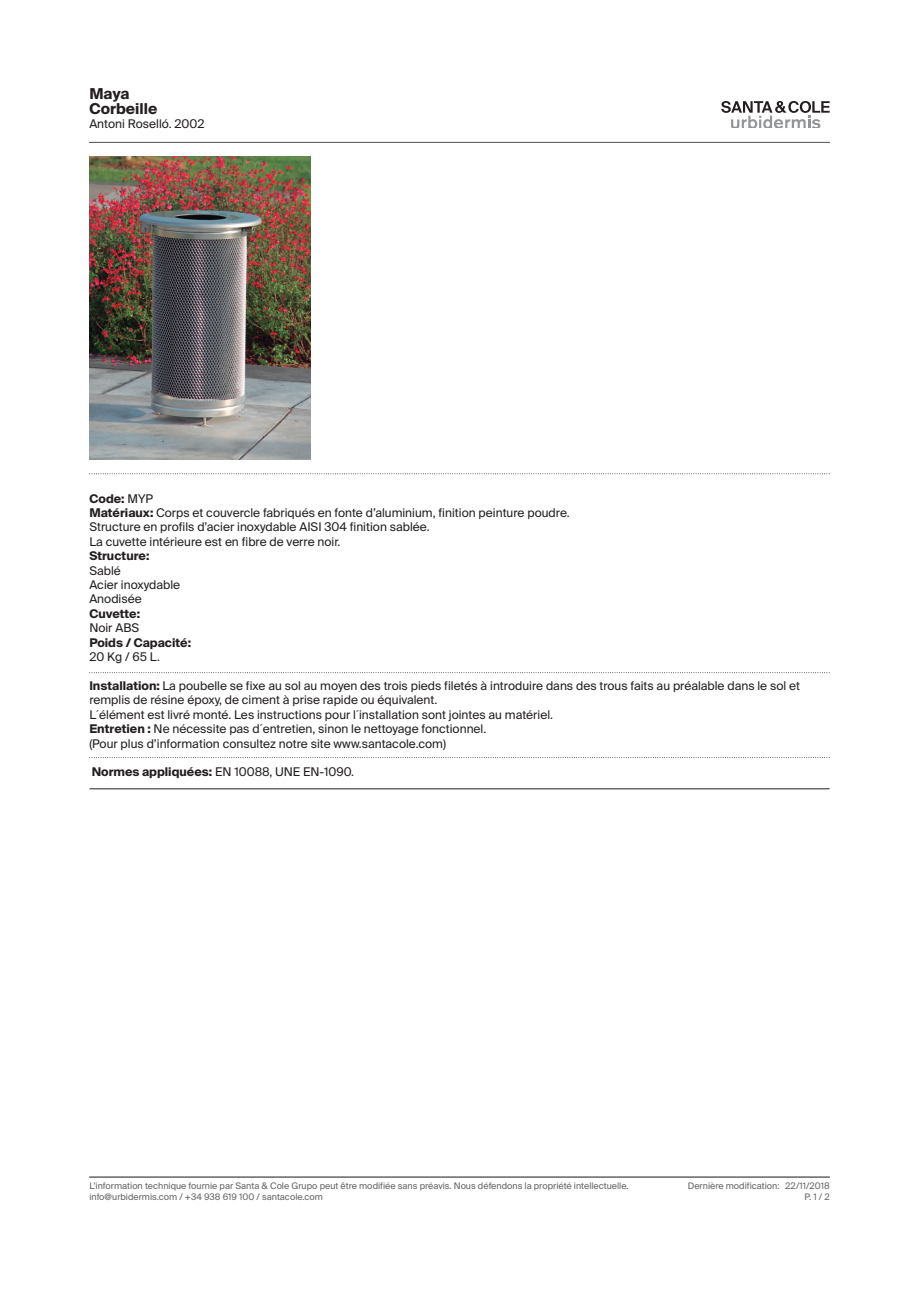
<style>
.page{position:relative;width:919px;height:1289px;background:#fff}
.page>*{position:absolute;margin:0;border:0;box-sizing:border-box;transform-origin:0 0}
.t1{font:700 15px "Suisse Intl";color:#231f20}
.t2{font:12px/14.4px "Suisse Intl";color:#231f20}
.t3{font:700 12px "Suisse Intl";color:#231f20}
.t4{font:9px/10.8px "Suisse Intl";color:#636366}
.s1{font-weight:700}
</style>
<div class="page">
<svg style="left:90px;top:757px;width:740px;height:1px"></svg>
<hr style="left:90px;top:788px;width:739px;height:1px;background:#231f20">
<svg style="left:90px;top:672px;width:740px;height:1px"></svg>
<hr style="left:89px;top:142px;width:740px;height:1px;background:#636366">
<hr style="left:89px;top:1176px;width:740px;height:1px;background:#636366">
<svg style="left:721px;top:101px;width:108px;height:27px"></svg>
<svg style="left:90px;top:473px;width:740px;height:1px"></svg>
<img style="left:89px;top:157px;width:221px;height:302px">
<p class="t1" style="left:89px;top:85px;width:42px">Maya</p>
<p class="t2" style="left:89px;top:117px;width:117px">Antoni Roselló. 2002</p>
<p class="t1" style="left:89px;top:100px;width:69px">Corbeille</p>
<p class="t2" style="left:89px;top:491px;width:482px"><span class="s1">Code:</span> MYP<br><span class="s1">Matériaux:</span> Corps et couvercle fabriqués en fonte d’aluminium, finition peinture poudre.<br>Structure en profils d’acier inoxydable AISI 304 finition sablée.<br>La cuvette intérieure est en fibre de verre noir.</p>
<p class="t3" style="left:89px;top:549px;width:62px">Structure:</p>
<p class="t2" style="left:89px;top:563px;width:92px">Sablé<br>Acier inoxydable<br>Anodisée</p>
<p class="t3" style="left:89px;top:606px;width:52px">Cuvette:</p>
<p class="t2" style="left:89px;top:621px;width:51px">Noir ABS</p>
<p class="t3" style="left:89px;top:635px;width:103px">Poids / Capacité:</p>
<p class="t2" style="left:89px;top:649px;width:72px">20 Kg / 65 L.</p>
<p class="t2" style="left:89px;top:678px;width:712px"><span class="s1">Installation:</span> La poubelle se fixe au sol au moyen des trois pieds filetés à introduire dans des trous faits au préalable dans le sol et remplis de résine époxy, de ciment à prise rapide ou équivalent.<br>L´élément est livré monté. Les instructions pour l´installation sont jointes au matériel.<br><span class="s1">Entretien :</span> Ne nécessite pas d´entretien, sinon le nettoyage fonctionnel.<br>(Pour plus d’information consultez notre site www.santacole.com)</p>
<p class="t2" style="left:92px;top:765px;width:264px"><span class="s1">Normes appliquées:</span> EN 10088, UNE EN-1090.</p>
<p class="t4" style="left:89px;top:1180px;width:541px">L’information technique fournie par Santa &amp; Cole Grupo peut être modifiée sans préavis. Nous défendons la propriété intellectuelle. info@urbidermis.com / +34 938 619 100 / santacole.com</p>
<p class="t4" style="left:785px;top:1180px;width:46px">22/11/2018</p>
<p class="t4" style="left:687px;top:1180px;width:93px">Dernière modification:</p>
<p class="t4" style="left:804px;top:1191px;width:27px">P. 1 / 2</p>
</div>
